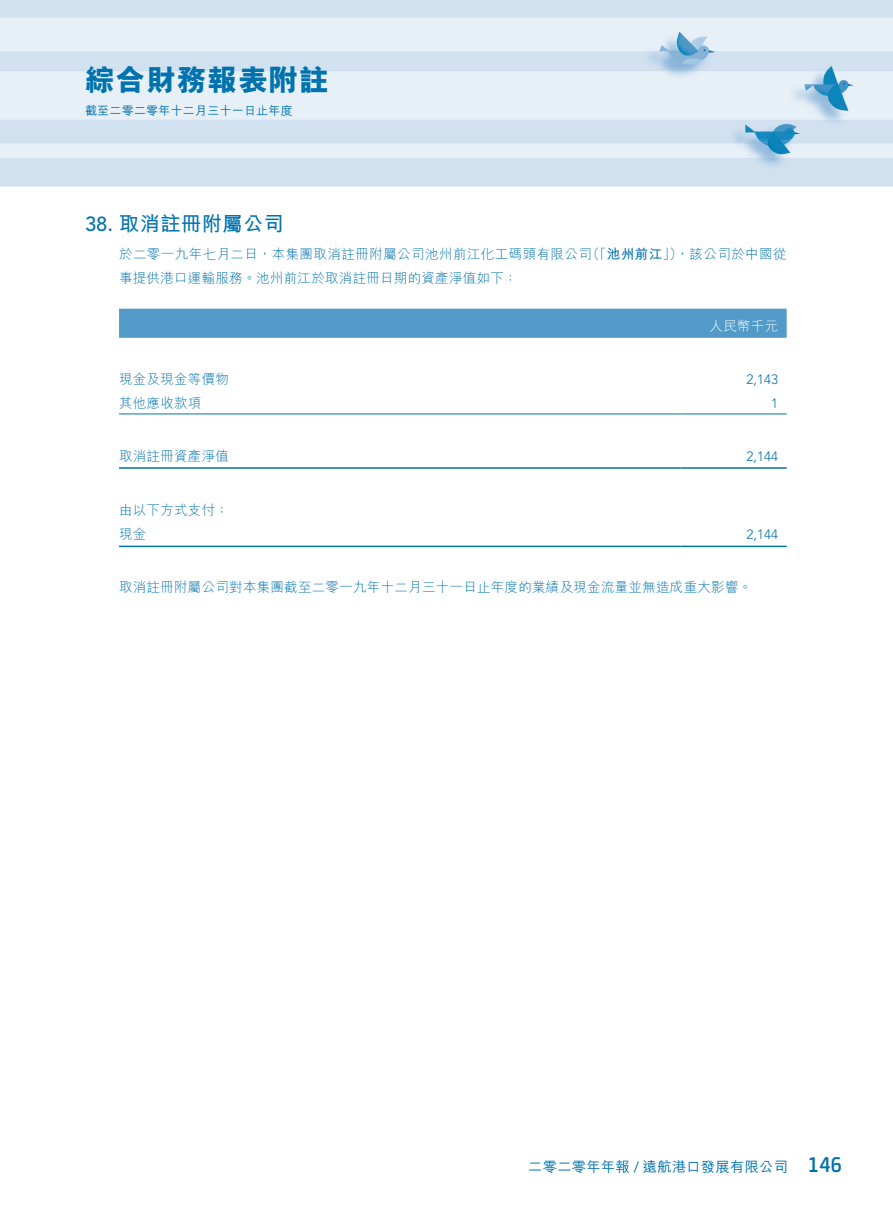
<style>
.page{position:relative;width:893px;height:1212px;background:#fff}
.page>*{position:absolute;margin:0;border:0;box-sizing:border-box;transform-origin:0 0}
.t1{font:800 30px "M Hei HK";letter-spacing:.02em;color:#0073ae}
.t2{font:600 24px "Neuron";color:#0073ae}
.t3{font:700 20.25px "M Hei HK";letter-spacing:.02em;color:#0073ae}
.t4{font:500 14.25px "M Hei HK";letter-spacing:.02em;color:#0073ae}
.t5{font:300 13.5px/24px "M Hei HK";letter-spacing:.02em;color:#0073ae}
.t6{font:300 13.5px "Avenir LT Std";color:#0073ae}
.t7{font:300 13.5px "M Hei HK";letter-spacing:.02em;color:#fff}
.t8{font:500 12px "M Hei HK";letter-spacing:.02em;color:#0073ae}
.s1{font-family:"Avenir LT Std";font-weight:500}
.s2{font-weight:700}
.s3{font-family:"Avenir LT Std";font-weight:400}
</style>
<div class="page">
<img style="left:0;top:0;width:893px;height:548px">
<div style="left:119px;top:309px;width:668px;height:29px;background:#529ac8"></div>
<hr style="left:119px;top:414px;width:561px;height:1px;background:#0073ae">
<hr style="left:680px;top:414px;width:107px;height:1px;background:#0073ae">
<hr style="left:119px;top:467px;width:561px;height:2px;background:#0073ae">
<hr style="left:680px;top:467px;width:107px;height:2px;background:#0073ae">
<hr style="left:119px;top:546px;width:561px;height:1px;background:#0073ae">
<hr style="left:680px;top:546px;width:107px;height:1px;background:#0073ae">
<h1 class="t1" style="left:85px;top:65px;width:246px">綜合財務報表附註</h1>
<p class="t8" style="left:85px;top:102px;width:209px">截至二零二零年十二月三十一日止年度</p>
<h3 class="t3" style="left:85px;top:209px;width:200px"><span class="s1">38.</span> 取消註冊附屬公司</h3>
<p class="t5" style="left:586px;top:242px;width:98px">（「<span class="s2">池州前江</span>」）</p>
<p class="t5" style="left:119px;top:242px;width:474px">於二零一九年七月二日，本集團取消註冊附屬公司池州前江化工碼頭有限公司事提供港口運輸服務。池州前江於取消註冊日期的資產淨值如下：</p>
<p class="t5" style="left:676px;top:242px;width:112px">，該公司於中國從</p>
<p class="t7" style="left:710px;top:319px;width:70px">人民幣千元</p>
<p class="t5" style="left:119px;top:367px;width:111px">現金及現金等價物</p>
<p class="t6" style="left:747px;top:371px;width:33px">2,143</p>
<p class="t5" style="left:119px;top:391px;width:84px">其他應收款項</p>
<p class="t6" style="left:771px;top:395px;width:9px">1</p>
<p class="t5" style="left:119px;top:443px;width:111px">取消註冊資產淨值</p>
<p class="t6" style="left:747px;top:448px;width:33px">2,144</p>
<p class="t5" style="left:119px;top:498px;width:111px">由以下方式支付：</p>
<p class="t5" style="left:119px;top:522px;width:29px">現金</p>
<p class="t5" style="left:119px;top:574px;width:634px">取消註冊附屬公司對本集團截至二零一九年十二月三十一日止年度的業績及現金流量並無造成重大影響。</p>
<p class="t6" style="left:747px;top:526px;width:33px">2,144</p>
<p class="t4" style="left:528px;top:1157px;width:261px">二零二零年年報 <span class="s3">/</span> 遠航港口發展有限公司</p>
<h2 class="t2" style="left:808px;top:1151px;width:35px">146</h2>
</div>
